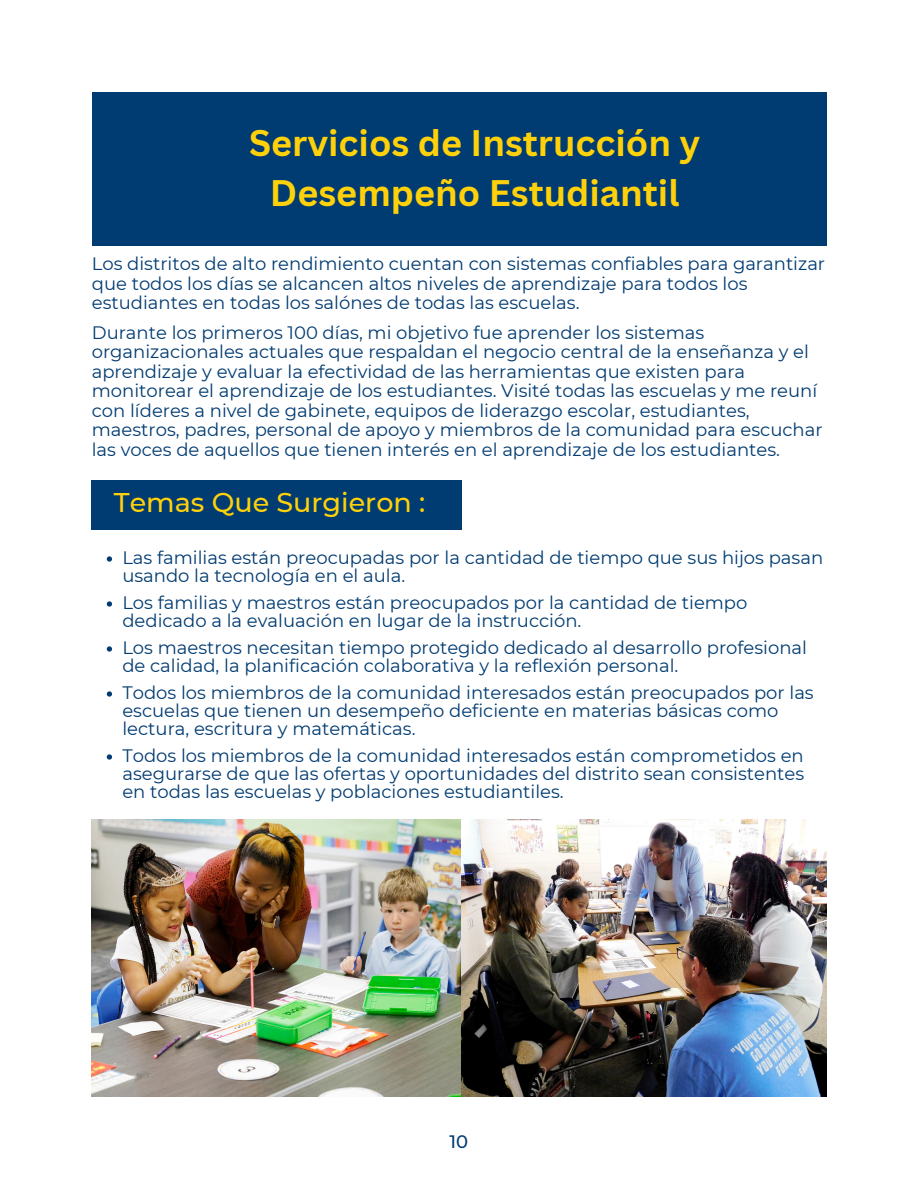
<style>
.page{position:relative;width:918px;height:1188px;background:#fff}
.page>*{position:absolute;margin:0;border:0;box-sizing:border-box;transform-origin:0 0}
.t1{font:700 36px/49.5px "Canva Sans";color:#fed10a;text-align:center}
.t2{font:500 27px "Montserrat";color:#fed10a}
.t3{font:18px/19.5px "Montserrat";color:#003b71}
.t4{font:500 18px "Montserrat";color:#003b71}
</style>
<div class="page">
<div style="left:92px;top:92px;width:734px;height:153px;background:#003b71"></div>
<div style="left:92px;top:480px;width:369px;height:50px;background:#003b71"></div>
<img style="left:461px;top:820px;width:366px;height:277px">
<svg style="left:107px;top:556px;width:5px;height:6px"></svg>
<svg style="left:107px;top:601px;width:5px;height:6px"></svg>
<svg style="left:107px;top:646px;width:5px;height:6px"></svg>
<svg style="left:107px;top:691px;width:5px;height:6px"></svg>
<svg style="left:107px;top:754px;width:5px;height:6px"></svg>
<img style="left:92px;top:820px;width:369px;height:277px">
<h1 class="t1" style="left:249px;top:117px;width:453px">Servicios de Instrucción y<br>Desempeño Estudiantil</h1>
<p class="t3" style="left:92px;top:254px;width:735px">Los distritos de alto rendimiento cuentan con sistemas confiables para garantizar que todos los días se alcancen altos niveles de aprendizaje para todos los estudiantes en todas los salónes de todas las escuelas.</p>
<p class="t3" style="left:92px;top:322px;width:732px">Durante los primeros 100 días, mi objetivo fue aprender los sistemas organizacionales actuales que respaldan el negocio central de la enseñanza y el aprendizaje y evaluar la efectividad de las herramientas que existen para monitorear el aprendizaje de los estudiantes. Visité todas las escuelas y me reuní con líderes a nivel de gabinete, equipos de liderazgo escolar, estudiantes, maestros, padres, personal de apoyo y miembros de la comunidad para escuchar las voces de aquellos que tienen interés en el aprendizaje de los estudiantes.</p>
<h2 class="t2" style="left:114px;top:486px;width:313px">Temas Que Surgieron :</h2>
<p class="t3" style="left:122px;top:548px;width:702px;line-height:18px">Las familias están preocupadas por la cantidad de tiempo que sus hijos pasan usando la tecnología en el aula.</p>
<p class="t3" style="left:122px;top:593px;width:627px;line-height:18px">Los familias y maestros están preocupados por la cantidad de tiempo dedicado a la evaluación en lugar de la instrucción.</p>
<p class="t3" style="left:122px;top:638px;width:686px;line-height:18px">Los maestros necesitan tiempo protegido dedicado al desarrollo profesional de calidad, la planificación colaborativa y la reflexión personal.</p>
<p class="t3" style="left:122px;top:683px;width:693px;line-height:18px">Todos los miembros de la comunidad interesados están preocupados por las escuelas que tienen un desempeño deficiente en materias básicas como lectura, escritura y matemáticas.</p>
<p class="t3" style="left:122px;top:746px;width:683px;line-height:18px;text-align:justify">Todos los miembros de la comunidad interesados están comprometidos en asegurarse de que las ofertas y oportunidades del distrito sean consistentes en todas las escuelas y poblaciones estudiantiles.</p>
<p class="t4" style="left:450px;top:1131px;width:20px">10</p>
</div>
